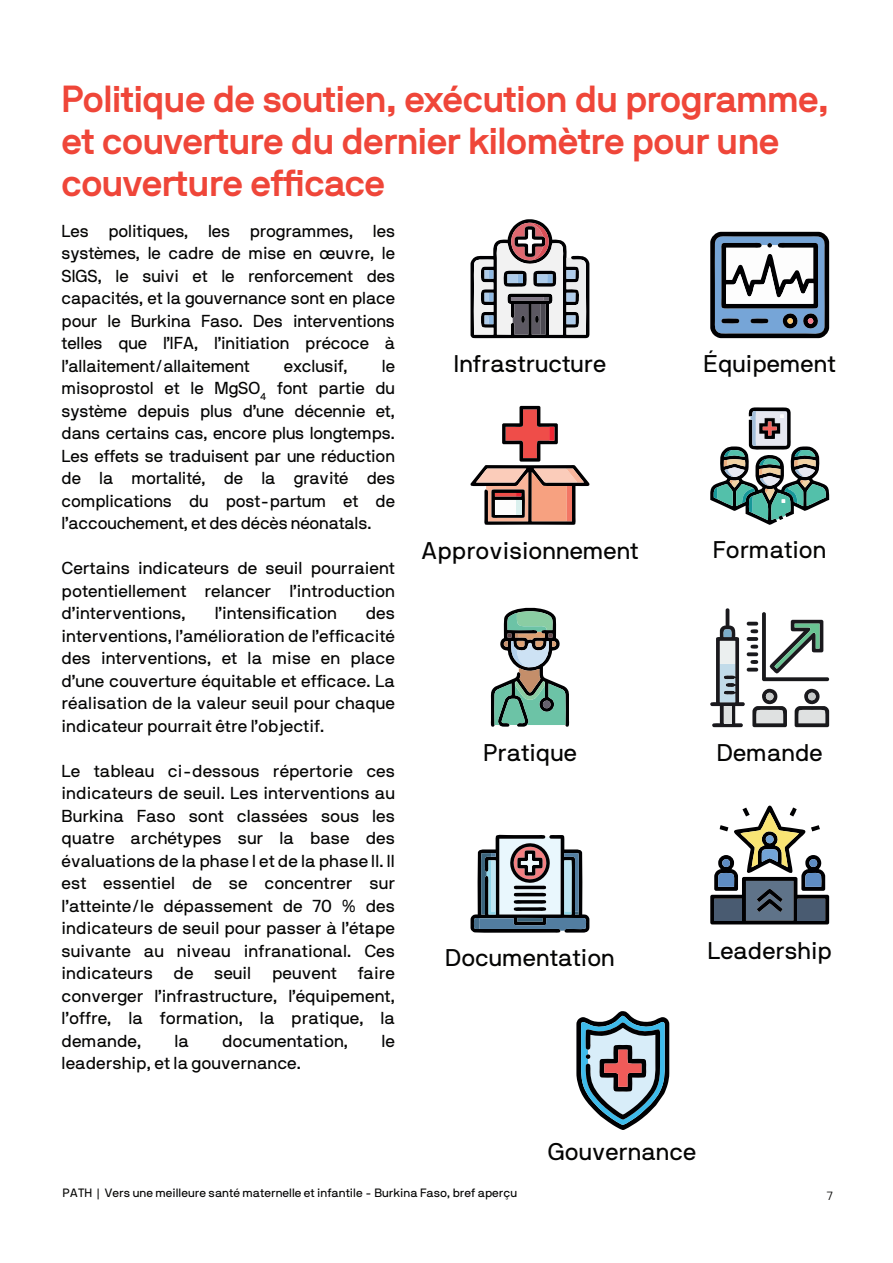
<style>
.page{position:relative;width:893px;height:1263px;background:#fff}
.page>*{position:absolute;margin:0;border:0;box-sizing:border-box;transform-origin:0 0}
.t1{font:700 37.5px/42px "NB International Pro";letter-spacing:-.01em;color:#ef4639}
.t2{font:24px "NB International Pro";color:#050504}
.t3{font:17.25px/22.5px "NB International Pro";color:#050504;text-align:justify}
.t4{font:12px "NB International Pro";color:#050504}
.t5{font:300 12px "NB International Pro";color:#050504}
</style>
<div class="page">
<svg style="left:576px;top:1011px;width:93px;height:119px"></svg>
<svg style="left:471px;top:219px;width:118px;height:119px"></svg>
<svg style="left:710px;top:232px;width:119px;height:106px"></svg>
<svg style="left:471px;top:406px;width:118px;height:119px"></svg>
<svg style="left:710px;top:407px;width:119px;height:118px"></svg>
<svg style="left:490px;top:607px;width:80px;height:120px"></svg>
<svg style="left:710px;top:608px;width:120px;height:119px"></svg>
<svg style="left:471px;top:834px;width:118px;height:99px;background:#889198"></svg>
<svg style="left:710px;top:806px;width:119px;height:118px"></svg>
<h1 class="t1" style="left:61px;top:78px;width:769px">Politique de soutien, exécution du programme, et couverture du dernier kilomètre pour une couverture efficace</h1>
<p class="t3" style="left:62px;top:219px;width:335px">Les politiques, les programmes, les systèmes, le cadre de mise en œuvre, le SIGS, le suivi et le renforcement des capacités, et la gouvernance sont en place pour le Burkina Faso. Des interventions telles que l’IFA, l’initiation précoce à l’allaitement/allaitement</p>
<h2 class="t2" style="left:454px;top:350px;width:154px">Infrastructure</h2>
<h2 class="t2" style="left:704px;top:350px;width:134px">Équipement</h2>
<p class="t3" style="left:284px;top:354px;width:65px">exclusif,</p>
<p class="t3" style="left:62px;top:354px;width:335px;text-indent:320px">le misoprostol et le MgSO<sub>4</sub> font partie du système depuis plus d’une décennie et, dans certains cas, encore plus longtemps.<br>Les effets se traduisent par une réduction de la mortalité, de la gravité des complications du post-partum et de l’accouchement, et des décès néonatals.</p>
<p class="t3" style="left:62px;top:557px;width:335px">Certains indicateurs de seuil pourraient potentiellement relancer l’introduction d’interventions,</p>
<h2 class="t2" style="left:421px;top:537px;width:219px">Approvisionnement</h2>
<h2 class="t2" style="left:713px;top:536px;width:115px">Formation</h2>
<p class="t3" style="left:215px;top:602px;width:124px">l’intensification</p>
<p class="t3" style="left:62px;top:602px;width:335px;text-indent:304px">des interventions, l’amélioration de l’efficacité des interventions, et la mise en place d’une couverture équitable et efficace. La réalisation de la valeur seuil pour chaque indicateur pourrait être l’objectif.</p>
<p class="t3" style="left:62px;top:759px;width:335px">Le tableau ci-dessous répertorie ces indicateurs de seuil. Les interventions au Burkina Faso sont classées sous les quatre archétypes sur la base des évaluations de la phase I et de la phase II. Il est essentiel de se concentrer sur l’atteinte/le dépassement de 70 % des indicateurs de seuil pour passer à l’étape suivante au niveau infranational. Ces indicateurs de seuil peuvent faire converger l’infrastructure, l’équipement, l’offre, la formation, la pratique, la demande,</p>
<h2 class="t2" style="left:483px;top:739px;width:95px">Pratique</h2>
<h2 class="t2" style="left:717px;top:739px;width:107px">Demande</h2>
<h2 class="t2" style="left:708px;top:937px;width:126px">Leadership</h2>
<h2 class="t2" style="left:445px;top:944px;width:171px">Documentation</h2>
<p class="t3" style="left:174px;top:1029px;width:16px">la</p>
<p class="t3" style="left:222px;top:1029px;width:128px">documentation,</p>
<p class="t3" style="left:381px;top:1029px;width:15px">le</p>
<p class="t3" style="left:62px;top:1052px;width:241px">leadership, et la gouvernance.</p>
<h2 class="t2" style="left:548px;top:1138px;width:150px">Gouvernance</h2>
<p class="t4" style="left:63px;top:1186px;width:456px">PATH | Vers une meilleure santé maternelle et infantile - Burkina Faso, bref aperçu</p>
<p class="t5" style="left:827px;top:1188px;width:7px">7</p>
</div>
